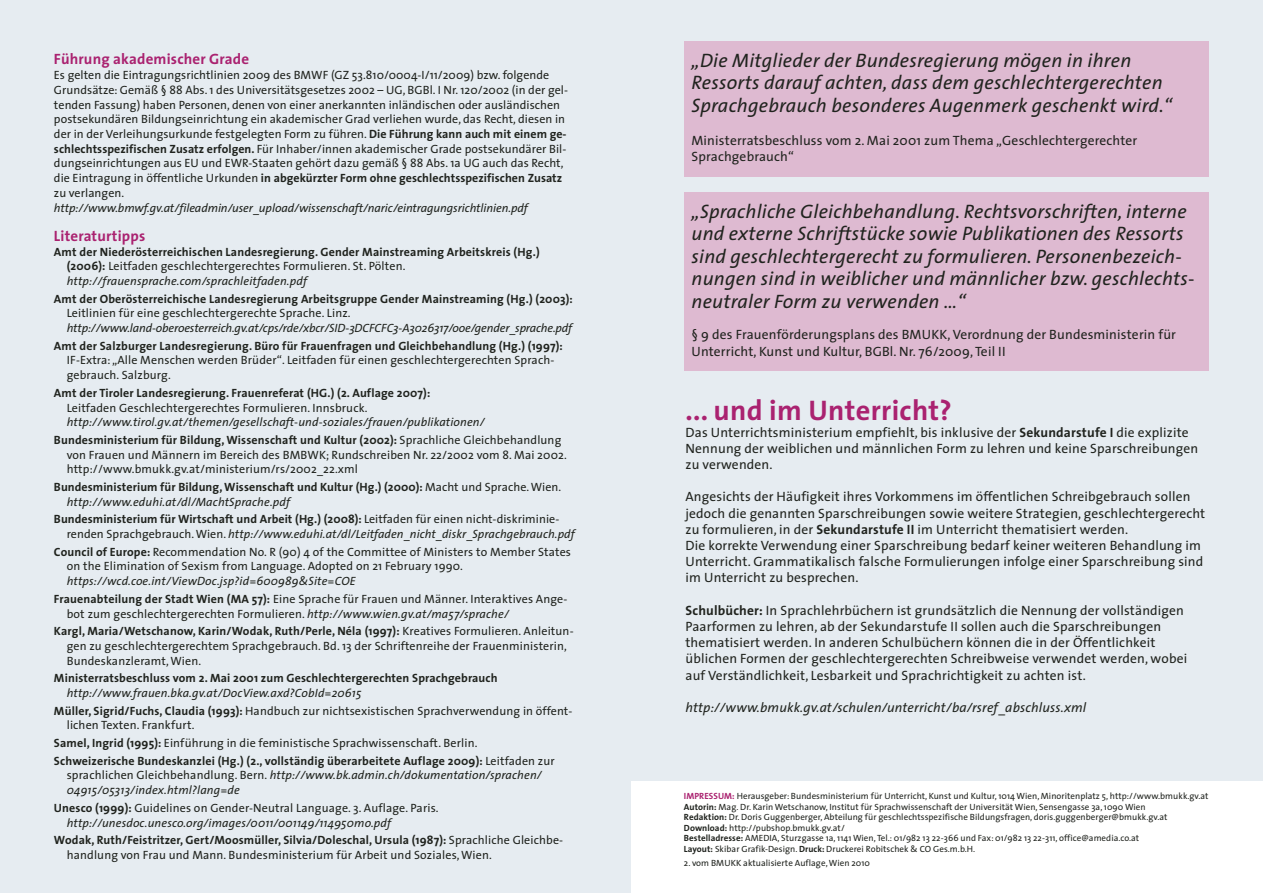
<style>
.page{position:relative;width:1263px;height:893px;background:#fff}
.page>*{position:absolute;margin:0;border:0;box-sizing:border-box;transform-origin:0 0}
.t1{font:700 28.5px "The Sans";letter-spacing:.01em;color:#aa2270}
.t2{font:italic 19.5px/22.5px "The Sans";letter-spacing:.01em;color:#20231e}
.t3{font:700 15px "The Sans";letter-spacing:.01em;color:#aa2270}
.t4{font:13.5px/16.2px "The Sans";letter-spacing:.01em;color:#20231e}
.t5{font:italic 13.5px "The Sans";letter-spacing:.01em;color:#20231e}
.t6{font:12px/14.7px "The Sans";letter-spacing:.01em;color:#20231e}
.t7{font:italic 12px/14.7px "The Sans";letter-spacing:.005em;color:#20231e}
.t8{font:700 12px/14.7px "The Sans";letter-spacing:.01em;color:#20231e}
.t9{font:9px/10.5px "The Sans";letter-spacing:.005em;color:#20231e}
.s1{font-weight:700}
.s2{font-weight:400}
.s3{font-weight:400;font-style:italic}
.s4{font-weight:700;font-style:normal}
.s5{font-style:normal}
.s6{font-style:italic}
.s7{font-weight:700;color:#aa2270}
</style>
<div class="page">
<div style="left:0;top:0;width:631px;height:893px;background:#e6ecf1"></div>
<div style="left:631px;top:0;width:631px;height:781px;background:#e6ecf1"></div>
<div style="left:684px;top:42px;width:525px;height:135px;background:#debad1"></div>
<div style="left:684px;top:193px;width:525px;height:178px;background:#debad1"></div>
<p class="t3" style="left:54px;top:52px;width:197px">Führung akademischer Grade</p>
<p class="t6" style="left:54px;top:69px;width:516px">Es gelten die Eintragungsrichtlinien 2009 des BMWF (GZ 53.810/0004-I/11/2009) bzw. folgende Grundsätze: Gemäß § 88 Abs. 1 des Universitätsgesetzes 2002 – UG, BGBl. I Nr. 120/2002 (in der gel&shy;tenden Fassung) haben Personen, denen von einer anerkannten inländischen oder ausländischen postsekundären Bildungseinrichtung ein akademischer Grad verliehen wurde, das Recht, diesen in der in der Verleihungsurkunde festgelegten Form zu führen. <span class="s1">Die Führung kann auch mit einem ge&shy;schlechtsspezifischen Zusatz erfolgen.</span> Für Inhaber/innen akademischer Grade postsekundärer Bil&shy;dungseinrichtungen aus EU und EWR-Staaten gehört dazu gemäß § 88 Abs. 1a UG auch das Recht, die Eintragung in öffentliche Urkunden <span class="s1">in abgekürzter Form ohne geschlechtsspezifischen Zusatz </span>zu verlangen.</p>
<p class="t7" style="left:54px;top:201px;width:475px">http://www.bmwf.gv.at/fileadmin/user_upload/wissenschaft/naric/eintragungsrichtlinien.pdf</p>
<p class="t3" style="left:54px;top:228px;width:93px">Literaturtipps</p>
<p class="t8" style="left:67px;top:245px;width:474px;text-indent:-13px">Amt der Niederösterreichischen Landesregierung. Gender Mainstreaming Arbeitskreis (Hg.) (2006): <span class="s2">Leitfaden geschlechtergerechtes Formulieren. St. Pölten. </span><span class="s3">http://frauensprache.com/sprachleitfaden.pdf</span></p>
<p class="t8" style="left:54px;top:292px;width:520px">Amt der Oberösterreichische Landesregierung Arbeitsgruppe Gender Mainstreaming (Hg.) (2003):</p>
<p class="t6" style="left:67px;top:307px;width:285px">Leitlinien für eine geschlechtergerechte Sprache. Linz.</p>
<p class="t7" style="left:67px;top:322px;width:507px">http://www.land-oberoesterreich.gv.at/cps/rde/xbcr/SID-3DCFCFC3-A3026317/ooe/gender_sprache.pdf</p>
<p class="t8" style="left:54px;top:339px;width:510px">Amt der Salzburger Landesregierung. Büro für Frauenfragen und Gleichbehandlung (Hg.) (1997):</p>
<p class="t6" style="left:67px;top:354px;width:489px">IF-Extra:„Alle Menschen werden Brüder“. Leitfaden für einen geschlechtergerechten Sprach&shy;gebrauch. Salzburg.</p>
<p class="t8" style="left:54px;top:386px;width:378px">Amt der Tiroler Landesregierung. Frauenreferat (HG.) (2. Auflage 2007):</p>
<p class="t6" style="left:67px;top:401px;width:302px">Leitfaden Geschlechtergerechtes Formulieren. Innsbruck.</p>
<p class="t7" style="left:54px;top:414px;width:509px;line-height:17.7px;text-indent:13px">http://www.tirol.gv.at/themen/gesellschaft-und-soziales/frauen/publikationen/<br><span class="s4">Bundesministerium für Bildung, Wissenschaft und Kultur (2002):</span> <span class="s5">Sprachliche Gleichbehandlung</span></p>
<p class="t6" style="left:67px;top:448px;width:502px">von Frauen und Männern im Bereich des BMBWK; Rundschreiben Nr. 22/2002 vom 8. Mai 2002. http://www.bmukk.gv.at/ministerium/rs/2002_22.xml</p>
<p class="t8" style="left:67px;top:480px;width:496px;text-indent:-13px">Bundesministerium für Bildung, Wissenschaft und Kultur (Hg.) (2000): <span class="s2">Macht und Sprache. Wien. </span><span class="s3">http://www.eduhi.at/dl/MachtSprache.pdf</span></p>
<p class="t7" style="left:67px;top:513px;width:510px;text-indent:-13px"><span class="s4">Bundesministerium für Wirtschaft und Arbeit (Hg.) (2008):</span> <span class="s5">Leitfaden für einen nicht-diskriminie&shy;renden Sprachgebrauch. Wien.</span> http://www.eduhi.at/dl/Leitfaden_nicht_diskr_Sprachgebrauch.pdf</p>
<p class="t6" style="left:67px;top:545px;width:506px;text-indent:-13px"><span class="s1">Council of Europe:</span> Recommendation No. R (90) 4 of the Committee of Ministers to Member States on the Elimination of Sexism from Language. Adopted on 21 February 1990.</p>
<p class="t7" style="left:54px;top:573px;width:515px;line-height:17.7px;text-indent:13px">https://wcd.coe.int/ViewDoc.jsp?id=600989&amp;Site=COE<br><span class="s4">Frauenabteilung der Stadt Wien (MA 57):</span> <span class="s5">Eine Sprache für Frauen und Männer. Interaktives Ange-</span></p>
<p class="t6" style="left:54px;top:606px;width:521px;line-height:17.7px;text-indent:13px">bot zum geschlechtergerechten Formulieren. <span class="s6">http://www.wien.gv.at/ma57/sprache/<br></span><span class="s1">Kargl, Maria/Wetschanow, Karin/Wodak, Ruth/Perle, Néla (1997):</span> Kreatives Formulieren. Anleitun-</p>
<p class="t6" style="left:67px;top:640px;width:502px">gen zu geschlechtergerechtem Sprachgebrauch. Bd. 13 der Schriftenreihe der Frauenministerin,<br>Bundeskanzleramt, Wien.</p>
<p class="t8" style="left:54px;top:671px;width:445px">Ministerratsbeschluss vom 2. Mai 2001 zum Geschlechtergerechten Sprachgebrauch</p>
<p class="t6" style="left:54px;top:685px;width:520px;line-height:17.7px;text-indent:13px"><span class="s6">http://www.frauen.bka.gv.at/DocView.axd?CobId=20615<br></span><span class="s1">Müller, Sigrid/Fuchs, Claudia (1993):</span> Handbuch zur nichtsexistischen Sprachverwendung in öffent-</p>
<p class="t8" style="left:54px;top:717px;width:502px;line-height:17.7px;text-indent:13px"><span class="s2">lichen Texten. Frankfurt.<br></span>Samel, Ingrid (1995): <span class="s2">Einführung in die feministische Sprachwissenschaft. Berlin.<br></span>Schweizerische Bundeskanzlei (Hg.) (2., vollständig überarbeitete Auflage 2009): <span class="s2">Leitfaden zur</span></p>
<p class="t7" style="left:67px;top:769px;width:477px"><span class="s5">sprachlichen Gleichbehandlung. Bern.</span> http://www.bk.admin.ch/dokumentation/sprachen/<br>04915/05313/index.html?lang=de</p>
<p class="t7" style="left:67px;top:802px;width:373px;text-indent:-13px"><span class="s4">Unesco (1999):</span> <span class="s5">Guidelines on Gender-Neutral Language. 3. Auflage. Paris. </span>http://unesdoc.unesco.org/images/0011/001149/114950mo.pdf</p>
<p class="t6" style="left:67px;top:834px;width:498px;text-indent:-13px"><span class="s1">Wodak, Ruth/Feistritzer, Gert/Moosmüller, Silvia/Doleschal, Ursula (1987):</span> Sprachliche Gleichbe&shy;handlung von Frau und Mann. Bundesministerium für Arbeit und Soziales, Wien.</p>
<h2 class="t2" style="left:691px;top:51px;width:482px">„Die Mitglieder der Bundesregierung mögen in ihren<br>Ressorts darauf achten, dass dem geschlechtergerechten<br>Sprachgebrauch besonderes Augenmerk geschenkt wird.“</h2>
<p class="t4" style="left:691px;top:134px;width:447px">Ministerratsbeschluss vom 2. Mai 2001 zum Thema „Geschlechtergerechter<br>Sprachgebrauch“</p>
<p class="t2" style="left:691px;top:202px;width:505px">„Sprachliche Gleichbehandlung. Rechtsvorschriften, interne und externe Schriftstücke sowie Publikationen des Ressorts sind geschlechtergerecht zu formulieren. Personenbezeich&shy;nungen sind in weiblicher und männlicher bzw. geschlechts&shy;neutraler Form zu verwenden …“</p>
<p class="t4" style="left:691px;top:328px;width:486px">§ 9 des Frauenförderungsplans des BMUKK, Verordnung der Bundesministerin für<br>Unterricht, Kunst und Kultur, BGBl. Nr. 76/2009, Teil II</p>
<h1 class="t1" style="left:685px;top:396px;width:268px">... und im Unterricht?</h1>
<p class="t4" style="left:685px;top:425px;width:514px">Das Unterrichtsministerium empfiehlt, bis inklusive der <span class="s1">Sekundarstufe I</span> die explizite<br>Nennung der weiblichen und männlichen Form zu lehren und keine Sparschreibungen zu verwenden.</p>
<p class="t4" style="left:685px;top:490px;width:521px">Angesichts der Häufigkeit ihres Vorkommens im öffentlichen Schreibgebrauch sollen jedoch die genannten Sparschreibungen sowie weitere Strategien, geschlechtergerecht zu formulieren, in der <span class="s1">Sekundarstufe II</span> im Unterricht thematisiert werden.<br>Die korrekte Verwendung einer Sparschreibung bedarf keiner weiteren Behandlung im Unterricht. Grammatikalisch falsche Formulierungen infolge einer Sparschreibung sind im Unterricht zu besprechen.</p>
<p class="t4" style="left:685px;top:603px;width:503px"><span class="s1">Schulbücher:</span> In Sprachlehrbüchern ist grundsätzlich die Nennung der vollständigen Paarformen zu lehren, ab der Sekundarstufe II sollen auch die Sparschreibungen thematisiert werden. In anderen Schulbüchern können die in der Öffentlichkeit üblichen Formen der geschlechtergerechten Schreibweise verwendet werden, wobei auf Verständlichkeit, Lesbarkeit und Sprachrichtigkeit zu achten ist.</p>
<p class="t5" style="left:685px;top:702px;width:402px">http://www.bmukk.gv.at/schulen/unterricht/ba/rsref_abschluss.xml</p>
<p class="t9" style="left:684px;top:792px;width:526px"><span class="s7">IMPRESSUM:</span> Herausgeber: Bundesministerium für Unterricht, Kunst und Kultur, 1014 Wien, Minoritenplatz 5, http://www.bmukk.gv.at <span class="s1">Autorin:</span> Mag. Dr. Karin Wetschanow, Institut für Sprachwissenschaft der Universität Wien, Sensengasse 3a, 1090 Wien<br><span class="s1">Redaktion:</span> Dr. Doris Guggenberger, Abteilung für geschlechtsspezifische Bildungsfragen, doris.guggenberger@bmukk.gv.at <span class="s1">Download:</span> http://pubshop.bmukk.gv.at/<br><span class="s1">Bestelladresse:</span> AMEDIA, Sturzgasse 1a, 1141 Wien, Tel.: 01/982 13 22-366 und Fax: 01/982 13 22-311, office@amedia.co.at<br><span class="s1">Layout:</span> Skibar Grafik-Design. <span class="s1">Druck:</span> Druckerei Robitschek &amp; CO Ges.m.b.H.</p>
<p class="t9" style="left:684px;top:859px;width:188px">2. vom BMUKK aktualisierte Auflage, Wien 2010</p>
</div>
